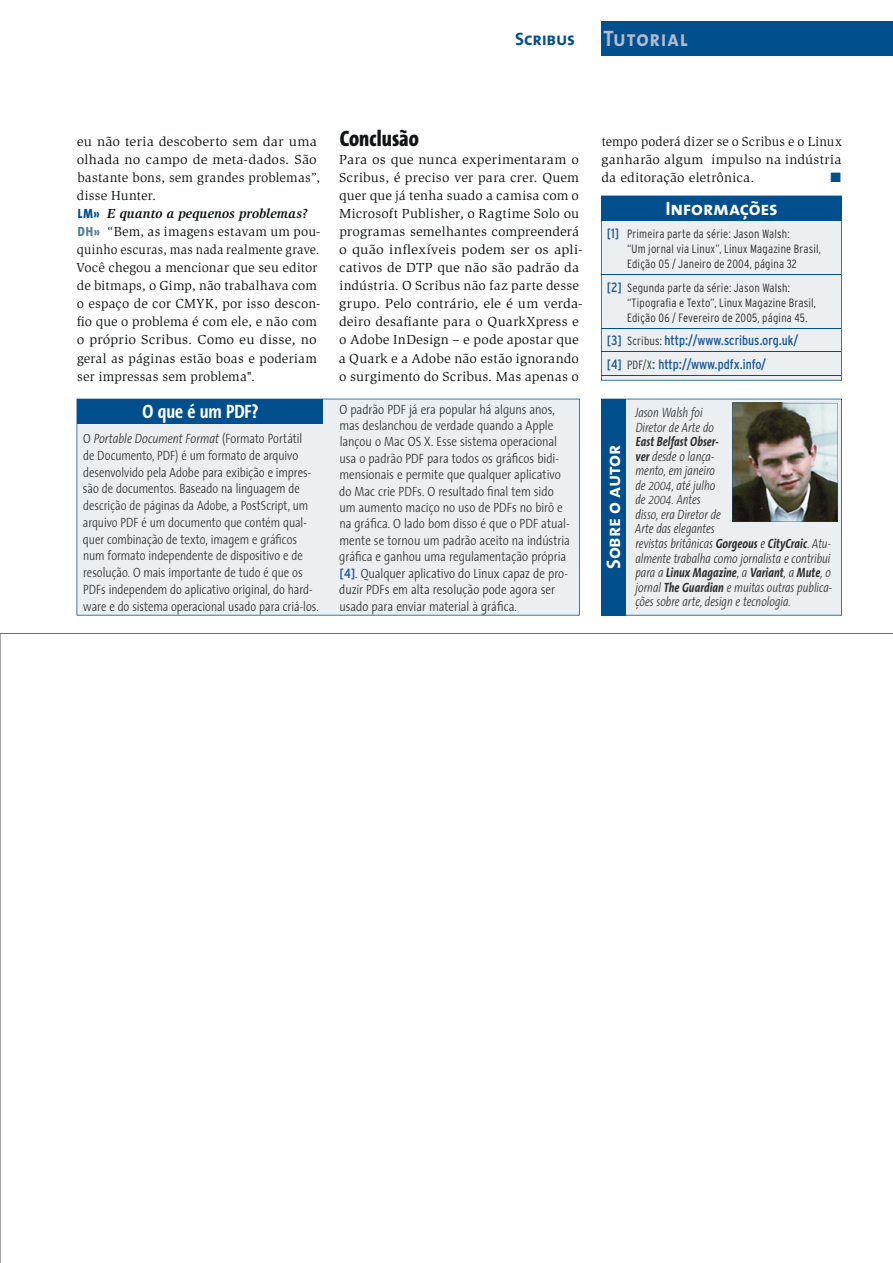
<style>
.page{position:relative;width:893px;height:1263px;background:#fff}
.page>*{position:absolute;margin:0;border:0;box-sizing:border-box;transform-origin:0 0}
.t1{font:800 22.5px "The Sans Condensed";color:#101415}
.t2{font:22.5px "The Sans Bold Caps";letter-spacing:.035em;color:#b0bcd2;scale:.9 1}
.t3{font:19.5px "The Sans Bold Caps";letter-spacing:-.01em;color:#fff}
.t4{font:700 19.5px "The Sans Condensed";letter-spacing:-.005em;color:#fff}
.t5{font:18px "The Sans Bold Caps";letter-spacing:-.015em;color:#01508d}
.t6{font:300 13.5px/16.4px "The Sans Condensed";color:#2c3232}
.t7{font:13.5px/18px "Slimbach";letter-spacing:.015em;color:#101415;scale:1.05 1}
.t8{font:13.5px/18px "Slimbach";letter-spacing:.015em;color:#101415;scale:1.04 1}
.t9{font:italic 300 13.5px/14.5px "The Sans Condensed";color:#2c3232;scale:.94 1}
.t10{font:13.5px/18px "Slimbach";letter-spacing:.015em;color:#101415;text-align:justify}
.t11{font:condensed 13.5px/23.5px "Interstate";color:#1c5894}
.t12{font:13.5px "Zapf Dingbats";color:#01508d}
.t13{font:300 condensed 12px/15px "Interstate";letter-spacing:.015em;color:#2c3232}
.s1{font-family:"The Sans Condensed";font-weight:800;color:#01508d}
.s2{font-weight:700;font-style:italic}
.s3{font-family:"The Sans Condensed";font-weight:800;color:#537c98}
.s4{font-style:italic}
.s5{font-family:"Interstate";font-weight:400;font-stretch:condensed;color:#1c5894}
.s6{font-weight:400;font-size:13.5px;color:#1c5894}
.s7{font-weight:300;font-size:12px;color:#2c3232}
.s8{font-weight:700}
</style>
<div class="page">
<svg style="left:601px;top:196px;width:241px;height:185px;background:#c4d4e0"></svg>
<svg style="left:601px;top:399px;width:241px;height:216px;background:#c9d8e2"></svg>
<img style="left:732px;top:403px;width:106px;height:119px">
<div style="left:77px;top:399px;width:503px;height:216px;background:#ebeff1"></div>
<div style="left:601px;top:21px;width:292px;height:34px;background:#01508d"></div>
<h3 class="t5" style="left:515px;top:24px;width:61px">Scribus</h3>
<h1 class="t2" style="left:603px;top:20px;width:95px">Tutorial</h1>
<p class="t7" style="left:76px;top:132px;width:234px">eu não teria descoberto sem dar uma olhada no campo de meta-dados. São bastante bons, sem grandes problemas”, disse Hunter.<br><span class="s1">LM»</span> <span class="s2">E quanto a pequenos problemas?<br></span><span class="s3">DH»</span> “Bem, as imagens estavam um pou&shy;quinho escuras, mas nada realmente grave.<br>Você chegou a mencionar que seu editor de bitmaps, o Gimp, não trabalhava com o espaço de cor CMYK, por isso descon&shy;fio que o problema é com ele, e não com o próprio Scribus. Como eu disse, no geral as páginas estão boas e poderiam ser impressas sem problema".</p>
<h1 class="t1" style="left:340px;top:125px;width:81px">Conclusão</h1>
<p class="t8" style="left:339px;top:150px;width:236px">Para os que nunca experimentaram o Scribus, é preciso ver para crer. Quem quer que já tenha suado a camisa com o Microsoft Publisher, o Ragtime Solo ou programas semelhantes compreenderá o quão inflexíveis podem ser os apli&shy;cativos de DTP que não são padrão da indústria. O Scribus não faz parte desse grupo. Pelo contrário, ele é um verda&shy;deiro desafiante para o QuarkXpress e o Adobe InDesign – e pode apostar que a Quark e a Adobe não estão ignorando o surgimento do Scribus. Mas apenas o</p>
<h2 class="t4" style="left:143px;top:395px;width:118px">O que é um PDF?</h2>
<p class="t6" style="left:83px;top:430px;width:237px;line-height:16.8px">O <span class="s4">Portable Document Format</span> (Formato Portátil<br>de Documento, PDF) é um formato de arquivo desenvolvido pela Adobe para exibição e impres&shy;são de documentos. Baseado na linguagem de descrição de páginas da Adobe, a PostScript, um arquivo PDF é um documento que contém qual&shy;quer combinação de texto, imagem e gráficos num formato independente de dispositivo e de resolução. O mais importante de tudo é que os PDFs independem do aplicativo original, do hard&shy;ware e do sistema operacional usado para criá-los.</p>
<p class="t6" style="left:339px;top:400px;width:232px">O padrão PDF já era popular há alguns anos, mas deslanchou de verdade quando a Apple lançou o Mac OS X. Esse sistema operacional usa o padrão PDF para todos os gráficos bidi&shy;mensionais e permite que qualquer aplicativo do Mac crie PDFs. O resultado final tem sido um aumento maciço no uso de PDFs no birô e na gráfica. O lado bom disso é que o PDF atual&shy;mente se tornou um padrão aceito na indústria gráfica e ganhou uma regulamentação própria <span class="s5">[4]</span>. Qualquer aplicativo do Linux capaz de pro&shy;duzir PDFs em alta resolução pode agora ser usado para enviar material à gráfica.</p>
<p class="t10" style="left:601px;top:132px;width:242px">tempo poderá dizer se o Scribus e o Linux ganharão algum impulso na indústria da editoração eletrônica.</p>
<p class="t12" style="left:830px;top:171px;width:12px">■</p>
<h2 class="t3" style="left:665px;top:192px;width:114px">Informações</h2>
<p class="t13" style="left:627px;top:226px;width:196px;text-indent:-20px"><span class="s6">[1]</span> Primeira parte da série: Jason Walsh:<br>“Um jornal via Linux”, Linux Magazine Brasil,<br>Edição 05 / Janeiro de 2004, página 32</p>
<p class="t13" style="left:627px;top:280px;width:191px;text-indent:-20px"><span class="s6">[2]</span> Segunda parte da série: Jason Walsh: “Tipografia e Texto”, Linux Magazine Brasil,<br>Edição 06 / Fevereiro de 2005, página 45.</p>
<p class="t11" style="left:607px;top:329px;width:193px">[3] <span class="s7">Scribus:</span> http://www.scribus.org.uk/ [4] <span class="s7">PDF/X</span>: http://www.pdfx.info/</p>
<p class="t6" style="left:602px;top:400px;width:122px">Entre os aplicativos comuns para visualizar<br>PDFs estão o Acrobat<br>Reader, da própria Adobe, e o XPDF.</p>
<p class="t9" style="left:635px;top:405px;width:85px">Jason Walsh foi<br>Diretor de Arte do</p>
<p class="t9" style="left:635px;top:434px;width:211px"><span class="s8">East Belfast Obser-<br>ver</span> desde o lança-<br>mento, em janeiro<br>de 2004, até julho<br>de 2004. Antes<br>disso, era Diretor de<br>Arte das elegantes<br>revistas britânicas <span class="s8">Gorgeous</span> e <span class="s8">CityCraic</span>. Atu&shy;almente trabalha como jornalista e contribui para a <span class="s8">Linux Magazine</span>, a <span class="s8">Variant</span>, a <span class="s8">Mute</span>, o jornal <span class="s8">The Guardian</span> e muitas outras publica&shy;ções sobre arte, design e tecnologia.</p>
<h2 class="t3" style="left:597px;top:569px;width:125px;rotate:-90deg">Sobre o autor</h2>
</div>
